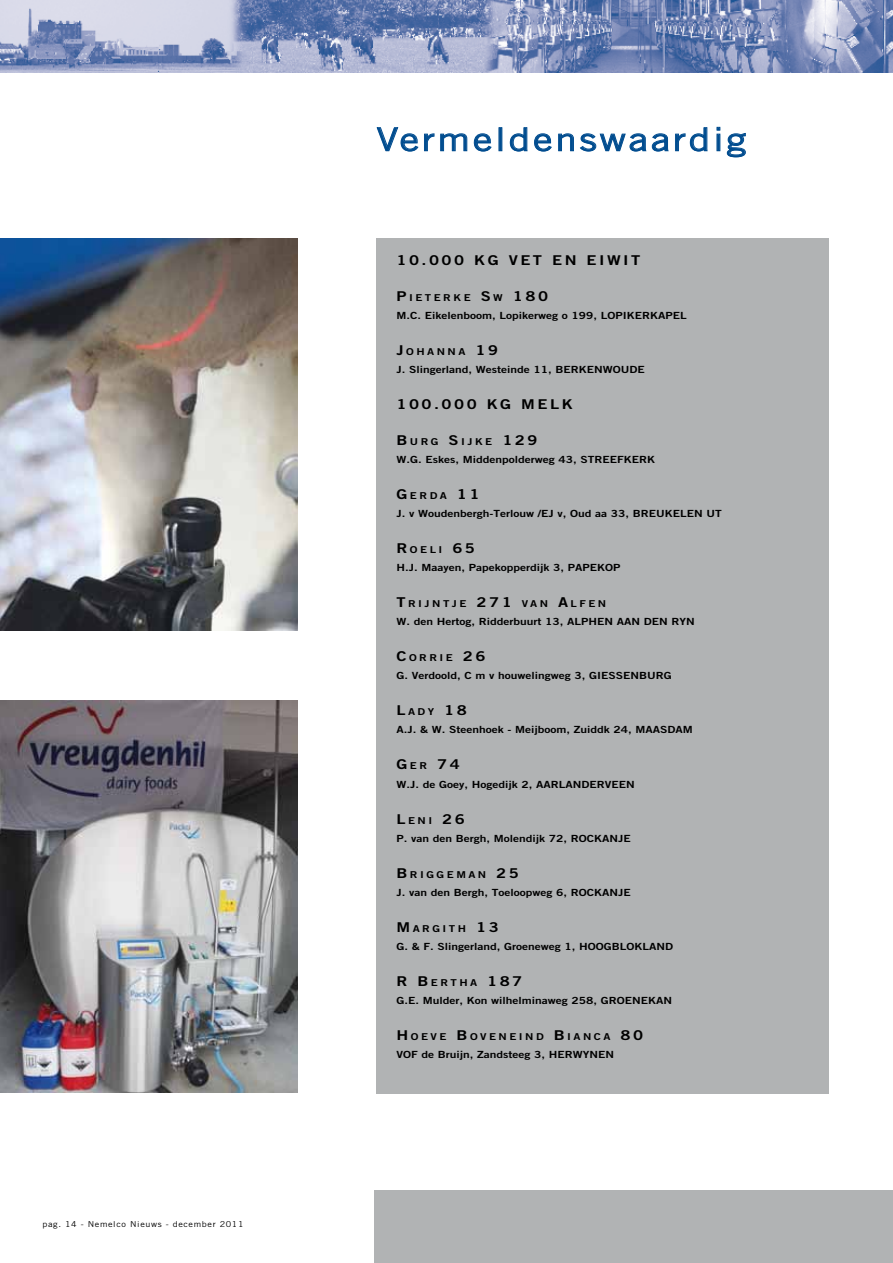
<style>
.page{position:relative;width:893px;height:1263px;background:#fff}
.page>*{position:absolute;margin:0;border:0;box-sizing:border-box;transform-origin:0 0}
.t1{font:31.95px "Trade Gothic";letter-spacing:.07em;color:#004c8f;scale:1.22 1}
.t2{font:13.5px "Trade Gothic Bold Two";letter-spacing:.15em;color:#000;scale:1.22 1}
.t3{font:13.5px "Trade Gothic Bold Two";letter-spacing:.15em;color:#000;scale:1.22 1}
.t4{font:9.9px "Trade Gothic Bold Two";color:#000;scale:1.22 1}
.t5{font:9.45px "Trade Gothic Bold Two";letter-spacing:.215em;color:#000;scale:1.22 1}
.t6{font:8.1px "Trade Gothic";letter-spacing:.07em;color:#000;scale:1.11 1}
.s1{font-size:13.5px}
.s2{font-size:9.45px}
</style>
<div class="page">
<img style="left:0;top:0;width:893px;height:72px">
<div style="left:374px;top:1191px;width:519px;height:72px;background:#b1b3b4"></div>
<img style="left:0;top:238px;width:298px;height:393px">
<img style="left:0;top:700px;width:298px;height:393px">
<div style="left:377px;top:238px;width:452px;height:855px;background:#b1b3b4"></div>
<svg style="left:376px;top:127px;width:92px;height:25px"></svg>
<svg style="left:474px;top:133px;width:18px;height:19px"></svg>
<svg style="left:510px;top:127px;width:18px;height:25px"></svg>
<svg style="left:534px;top:133px;width:18px;height:19px"></svg>
<svg style="left:558px;top:133px;width:111px;height:19px"></svg>
<svg style="left:675px;top:127px;width:33px;height:25px"></svg>
<svg style="left:727px;top:133px;width:19px;height:25px"></svg>
<p class="t6" style="left:43px;top:1220px;width:183px">pag. 14 - Nemelco Nieuws - december 2011</p>
<h1 class="t1" style="left:377px;top:120px;width:304px">Vermeldenswaardig</h1>
<h2 class="t2" style="left:396px;top:252px;width:201px">10.000 KG VET EN EIWIT</h2>
<p class="t5" style="left:396px;top:292px;width:18px"><span class="s1">P</span>IETE</p>
<p class="t5" style="left:443px;top:292px;width:16px">RKE</p>
<h2 class="t2" style="left:481px;top:288px;width:57px">S<span class="s2">W</span> 180</h2>
<p class="t4" style="left:396px;top:310px;width:239px">M.C. Eikelenboom, Lopikerweg o 199, LOPIKERKAPEL</p>
<p class="t5" style="left:396px;top:346px;width:42px"><span class="s1">J</span>OHANN</p>
<h2 class="t2" style="left:458px;top:342px;width:34px"><span class="s2">A</span> 19</h2>
<p class="t4" style="left:396px;top:364px;width:205px">J. Slingerland, Westeinde 11, BERKENWOUDE</p>
<h2 class="t3" style="left:396px;top:396px;width:114px">100.000 kg melk</h2>
<p class="t5" style="left:396px;top:436px;width:61px"><span class="s1">B</span>URG <span class="s1">S</span>IJKE</p>
<h2 class="t2" style="left:502px;top:432px;width:30px">129</h2>
<p class="t4" style="left:396px;top:454px;width:214px">W.G. Eskes, Middenpolderweg 43, STREEFKERK</p>
<p class="t5" style="left:396px;top:490px;width:70px"><span class="s1">G</span>E RDA <span class="s1">11</span></p>
<p class="t4" style="left:396px;top:508px;width:268px">J. v Woudenbergh-Terlouw /EJ v, Oud aa 33, BREUKELEN UT</p>
<p class="t5" style="left:396px;top:544px;width:66px"><span class="s1">R</span>OE LI <span class="s1">65</span></p>
<p class="t4" style="left:396px;top:562px;width:185px">H.J. Maayen, Papekopperdijk 3, PAPEKOP</p>
<p class="t5" style="left:396px;top:598px;width:26px"><span class="s1">T</span>RIJNTJE</p>
<p class="t5" style="left:477px;top:598px;width:100px"><span class="s1">271</span> VAN <span class="s1">A</span>LFEN</p>
<p class="t4" style="left:396px;top:616px;width:246px">W. den Hertog, Ridderbuurt 13, ALPHEN AAN DEN RYN</p>
<p class="t5" style="left:396px;top:652px;width:42px"><span class="s1">C</span>ORRIE</p>
<h2 class="t2" style="left:463px;top:648px;width:20px">26</h2>
<p class="t4" style="left:396px;top:670px;width:226px">G. Verdoold, C m v houwelingweg 3, GIESSENBURG</p>
<h2 class="t2" style="left:396px;top:702px;width:59px">L <span class="s2">ADY</span> 18</h2>
<p class="t4" style="left:396px;top:724px;width:244px">A.J. &amp; W. Steenhoek - Meijboom, Zuiddk 24, MAASDAM</p>
<h2 class="t2" style="left:396px;top:756px;width:53px">G<span class="s2">E R</span> 74</h2>
<p class="t4" style="left:396px;top:778px;width:197px">W.J. de Goey, Hogedijk 2, AARLANDERVEEN</p>
<p class="t5" style="left:396px;top:814px;width:17px"><span class="s1">L</span> ENI</p>
<h2 class="t2" style="left:442px;top:810px;width:20px">26</h2>
<p class="t4" style="left:396px;top:832px;width:194px">P. van den Bergh, Molendijk 72, ROCKANJE</p>
<p class="t5" style="left:396px;top:868px;width:27px"><span class="s1">B</span>RIGGE</p>
<p class="t5" style="left:456px;top:868px;width:53px">MAN <span class="s1">25</span></p>
<p class="t4" style="left:396px;top:886px;width:194px">J. van den Bergh, Toeloopweg 6, ROCKANJE</p>
<p class="t5" style="left:396px;top:922px;width:37px"><span class="s1">M</span> ARGIT</p>
<h2 class="t2" style="left:458px;top:918px;width:35px"><span class="s2">H</span> 13</h2>
<p class="t4" style="left:396px;top:940px;width:228px">G. &amp; F. Slingerland, Groeneweg 1, HOOGBLOKLAND</p>
<h2 class="t2" style="left:396px;top:972px;width:105px">R B<span class="s2">E RTHA</span> 187</h2>
<p class="t4" style="left:396px;top:994px;width:227px">G.E. Mulder, Kon wilhelminaweg 258, GROENEKAN</p>
<p class="t5" style="left:396px;top:1030px;width:28px"><span class="s1">H</span> OEVE</p>
<p class="t5" style="left:456px;top:1030px;width:28px"><span class="s1">B</span>OVENEIN</p>
<p class="t5" style="left:536px;top:1030px;width:47px">D <span class="s1">B</span>I ANC</p>
<h2 class="t2" style="left:603px;top:1026px;width:34px"><span class="s2">A</span> 80</h2>
<p class="t4" style="left:396px;top:1048px;width:180px">VOF de Bruijn, Zandsteeg 3, HERWYNEN</p>
</div>
